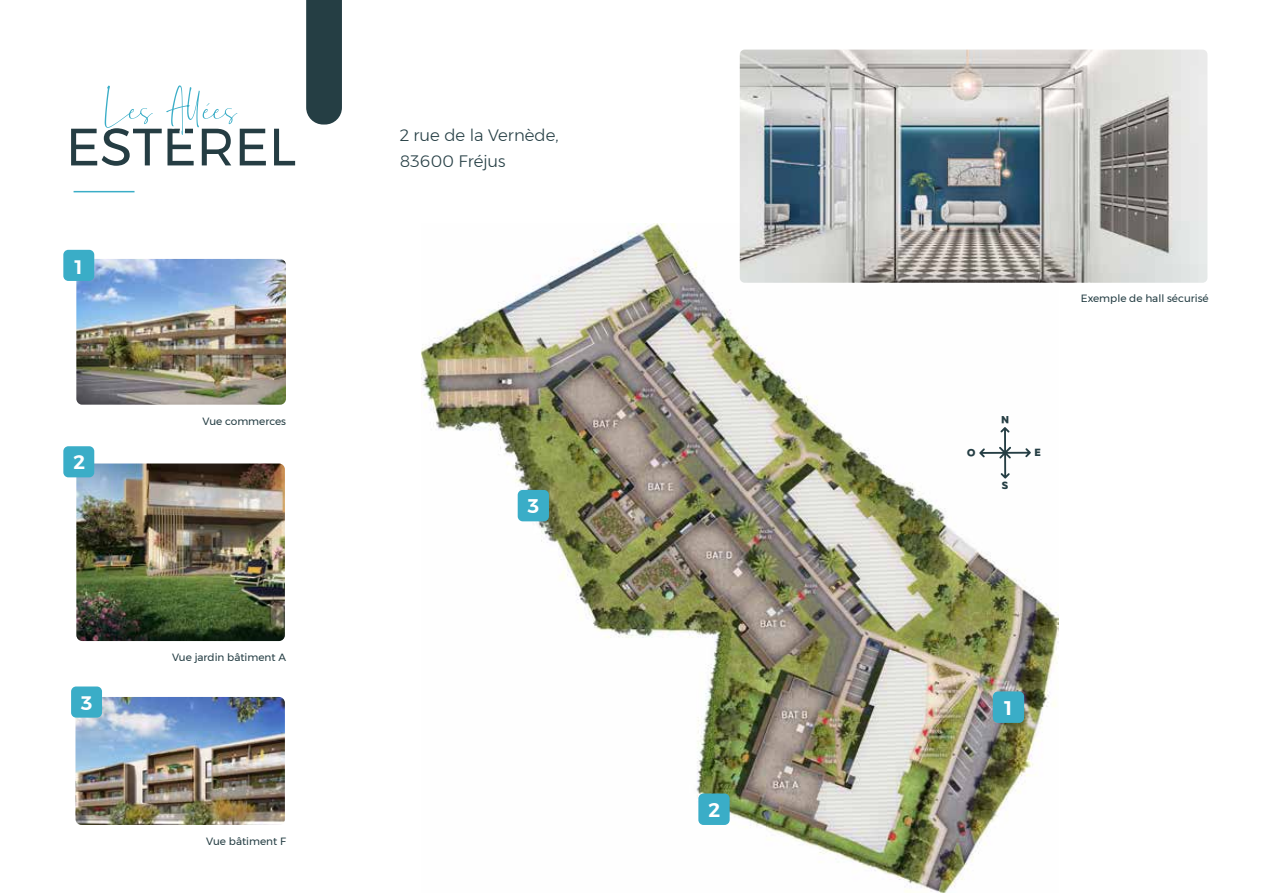
<style>
.page{position:relative;width:1263px;height:893px;background:#fff}
.page>*{position:absolute;margin:0;border:0;box-sizing:border-box;transform-origin:0 0}
.t1{font:600 19.65px "Montserrat";color:#fff}
.t2{font:600 19.5px "Montserrat";color:#fff}
.t3{font:300 16.5px/25.5px "Montserrat";color:#253e44}
.t4{font:10.5px "Montserrat";color:#253e44}
.t5{font:800 10.35px "Muller";color:#253e44}
</style>
<div class="page">
<img style="left:421px;top:223px;width:637px;height:670px">
<img style="left:76px;top:259px;width:210px;height:146px">
<img style="left:75px;top:697px;width:210px;height:128px">
<img style="left:76px;top:463px;width:209px;height:178px">
<div style="left:63px;top:250px;width:31px;height:31px;background:#3aadc7;border-radius:5px"></div>
<div style="left:63px;top:446px;width:31px;height:31px;background:#3aadc7;border-radius:5px"></div>
<div style="left:71px;top:686px;width:31px;height:32px;background:#3aadc7;border-radius:5px"></div>
<hr style="left:74px;top:191px;width:61px;height:1px;background:#3aadc7">
<div style="left:993px;top:691px;width:31px;height:32px;background:#3aadc7;border-radius:5px"></div>
<div style="left:698px;top:793px;width:32px;height:32px;background:#3aadc7;border-radius:5px"></div>
<div style="left:518px;top:490px;width:31px;height:31px;background:#3aadc7;border-radius:5px"></div>
<svg style="left:979px;top:427px;width:52px;height:52px"></svg>
<div style="left:306px;top:0;width:36px;height:125px;background:#253e44"></div>
<svg style="left:71px;top:85px;width:224px;height:81px"></svg>
<img style="left:740px;top:50px;width:467px;height:233px">
<h2 class="t2" style="left:75px;top:251px;width:9px">1</h2>
<h2 class="t2" style="left:73px;top:447px;width:13px">2</h2>
<h2 class="t2" style="left:81px;top:687px;width:13px">3</h2>
<p class="t4" style="left:203px;top:413px;width:85px">Vue commerces</p>
<p class="t4" style="left:172px;top:649px;width:116px">Vue jardin bâtiment A</p>
<p class="t4" style="left:206px;top:834px;width:81px">Vue bâtiment F</p>
<h3 class="t3" style="left:400px;top:122px;width:160px">2 rue de la Vernède,<br>83600 Fréjus</h3>
<h1 class="t1" style="left:527px;top:491px;width:13px">3</h1>
<h1 class="t1" style="left:708px;top:794px;width:13px">2</h1>
<p class="t4" style="left:1081px;top:290px;width:129px">Exemple de hall sécurisé</p>
<p class="t5" style="left:975px;top:459px;width:10px;rotate:180deg">O</p>
<p class="t5" style="left:1009px;top:426px;width:9px;rotate:180deg">N</p>
<p class="t5" style="left:1002px;top:479px;width:8px">S</p>
<p class="t5" style="left:1034px;top:445px;width:8px">E</p>
<h1 class="t1" style="left:1005px;top:693px;width:9px">1</h1>
</div>
